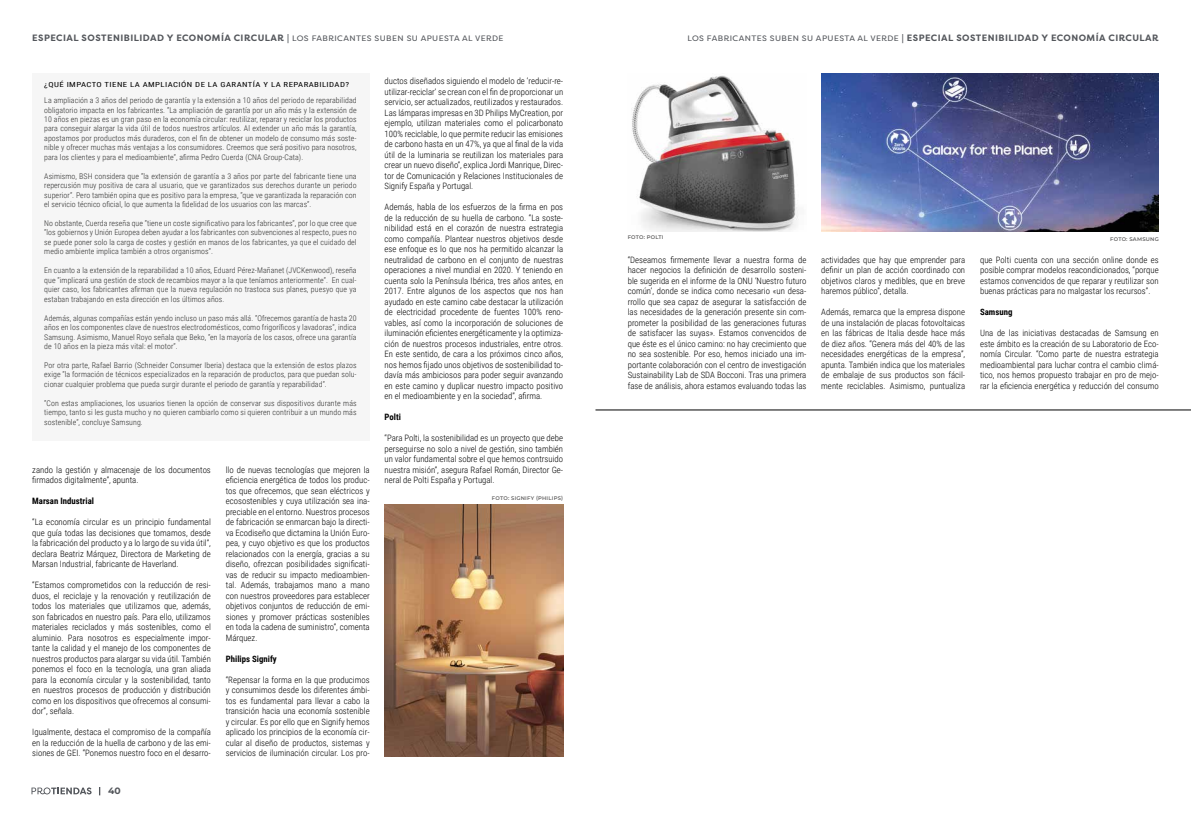
<style>
.page{position:relative;width:1191px;height:819px;background:#fff}
.page>*{position:absolute;margin:0;border:0;box-sizing:border-box;transform-origin:0 0}
.t1{font:700 9.19px "Filson Pro";letter-spacing:.05em;color:#53565b}
.t2{font:700 9.19px "Montserrat";color:#53565b}
.t3{font:300 8.75px/10.5px "Roboto Condensed";color:#000;text-align:justify}
.t4{font:700 8.75px "Roboto Condensed";color:#000}
.t5{font:300 7.88px/9.5px "Roboto Condensed";letter-spacing:.01em;color:#2d2d2c;text-align:justify}
.t6{font:7px "Roboto Condensed";letter-spacing:.05em;color:#000;scale:1.25 1}
.t7{font:600 5.25px "Montserrat";letter-spacing:.04em;color:#646363}
.s1{font-weight:400;font-size:7.88px}
</style>
<div class="page">
<svg style="left:32px;top:787px;width:60px;height:7px"></svg>
<img style="left:384px;top:504px;width:179px;height:252px">
<div style="left:32px;top:74px;width:337px;height:367px;background:#f6f6f6"></div>
<img style="left:821px;top:74px;width:337px;height:157px">
<hr style="left:595px;top:409px;width:596px;height:1px;background:#000">
<img style="left:632px;top:75px;width:167px;height:156px">
<p class="t1" style="left:32px;top:32px;width:473px">ESPECIAL SOSTENIBILIDAD Y ECONOMÍA CIRCULAR | <span class="s1">LOS FABRICANTES SUBEN SU APUESTA AL VERDE</span></p>
<p class="t1" style="left:687px;top:32px;width:473px"><span class="s1">LOS FABRICANTES SUBEN SU APUESTA AL VERDE</span> | ESPECIAL SOSTENIBILIDAD Y ECONOMÍA CIRCULAR</p>
<p class="t6" style="left:44px;top:80px;width:245px">¿QUÉ IMPACTO TIENE LA AMPLIACIÓN DE LA GARANTÍA Y LA REPARABILIDAD?</p>
<p class="t5" style="left:44px;top:95px;width:314px">La ampliación a 3 años del periodo de garantía y la extensión a 10 años del periodo de reparabilidad obligatorio impacta en los fabricantes. “La ampliación de garantía por un año más y la extensión de 10 años en piezas es un gran paso en la economía circular: reutilizar, reparar y reciclar los productos para conseguir alargar la vida útil de todos nuestros artículos. Al extender un año más la garantía, apostamos por productos más duraderos, con el fin de obtener un modelo de consumo más soste&shy;nible y ofrecer muchas más ventajas a los consumidores. Creemos que será positivo para nosotros, para los clientes y para el medioambiente”, afirma Pedro Cuerda (CNA Group-Cata).</p>
<p class="t5" style="left:44px;top:171px;width:314px">Asimismo, BSH considera que “la extensión de garantía a 3 años por parte del fabricante tiene una repercusión muy positiva de cara al usuario, que ve garantizados sus derechos durante un periodo superior”. Pero también opina que es positivo para la empresa, “que ve garantizada la reparación con el servicio técnico oficial, lo que aumenta la fidelidad de los usuarios con las marcas”.</p>
<p class="t5" style="left:44px;top:218px;width:314px">No obstante, Cuerda reseña que “tiene un coste significativo para los fabricantes”, por lo que cree que “los gobiernos y Unión Europea deben ayudar a los fabricantes con subvenciones al respecto, pues no se puede poner solo la carga de costes y gestión en manos de los fabricantes, ya que el cuidado del medio ambiente implica también a otros organismos”.</p>
<p class="t5" style="left:44px;top:265px;width:314px">En cuanto a la extensión de la reparabilidad a 10 años, Eduard Pérez-Mañanet (JVCKenwood), reseña que “implicará una gestión de stock de recambios mayor a la que teníamos anteriormente”. En cual&shy;quier caso, los fabricantes afirman que la nueva regulación no trastoca sus planes, puesyo que ya estaban trabajando en esta dirección en los últimos años.</p>
<p class="t5" style="left:44px;top:313px;width:314px">Además, algunas compañías están yendo incluso un paso más allá. “Ofrecemos garantía de hasta 20 años en los componentes clave de nuestros electrodomésticos, como frigoríficos y lavadoras”, indica Samsung. Asimismo, Manuel Royo señala que Beko, “en la mayoría de los casos, ofrece una garantía de 10 años en la pieza más vital: el motor”.</p>
<p class="t5" style="left:44px;top:360px;width:314px">Por otra parte, Rafael Barrio (Schneider Consumer Iberia) destaca que la extensión de estos plazos exige “la formación de técnicos especializados en la reparación de productos, para que puedan solu&shy;cionar cualquier problema que pueda surgir durante el periodo de garantía y reparabilidad”.</p>
<p class="t5" style="left:44px;top:398px;width:314px">“Con estas ampliaciones, los usuarios tienen la opción de conservar sus dispositivos durante más tiempo, tanto si les gusta mucho y no quieren cambiarlo como si quieren contribuir a un mundo más sostenible”, concluye Samsung.</p>
<p class="t3" style="left:32px;top:464px;width:180px">zando la gestión y almacenaje de los documentos firmados digitalmente”, apunta.</p>
<p class="t4" style="left:32px;top:495px;width:63px">Marsan Industrial</p>
<p class="t3" style="left:32px;top:516px;width:180px">“La economía circular es un principio fundamental que guía todas las decisiones que tomamos, desde la fabricación del producto y a lo largo de su vida útil”, declara Beatriz Márquez, Directora de Marketing de Marsan Industrial, fabricante de Haverland.</p>
<p class="t3" style="left:32px;top:579px;width:180px">“Estamos comprometidos con la reducción de resi&shy;duos, el reciclaje y la renovación y reutilización de todos los materiales que utilizamos que, además, son fabricados en nuestro país. Para ello, utilizamos materiales reciclados y más sostenibles, como el aluminio. Para nosotros es especialmente impor&shy;tante la calidad y el manejo de los componentes de nuestros productos para alargar su vida útil. También ponemos el foco en la tecnología, una gran aliada para la economía circular y la sostenibilidad, tanto en nuestros procesos de producción y distribución como en los dispositivos que ofrecemos al consumi&shy;dor”, señala.</p>
<p class="t3" style="left:32px;top:726px;width:180px">Igualmente, destaca el compromiso de la compañía en la reducción de la huella de carbono y de las emi&shy;siones de GEI. “Ponemos nuestro foco en el desarro-</p>
<p class="t2" style="left:108px;top:784px;width:14px">40</p>
<p class="t3" style="left:226px;top:464px;width:145px">llo de nuevas tecnologías que mejoren la eficiencia energética de todos los produc&shy;tos que ofrecemos, que sean eléctricos y ecosostenibles y cuya utilización sea ina&shy;preciable en el entorno. Nuestros procesos de fabricación se enmarcan bajo la directi&shy;va Ecodiseño que dictamina la Unión Euro&shy;pea, y cuyo objetivo es que los productos relacionados con la energía, gracias a su diseño, ofrezcan posibilidades significati&shy;vas de reducir su impacto medioambien&shy;tal. Además, trabajamos mano a mano con nuestros proveedores para establecer objetivos conjuntos de reducción de emi&shy;siones y promover prácticas sostenibles en toda la cadena de suministro”, comenta Márquez.</p>
<p class="t4" style="left:226px;top:652px;width:53px">Philips Signify</p>
<p class="t3" style="left:226px;top:674px;width:145px">“Repensar la forma en la que producimos y consumimos desde los diferentes ámbi&shy;tos es fundamental para llevar a cabo la transición hacia una economía sostenible y circular. Es por ello que en Signify hemos aplicado los principios de la economía cir&shy;cular al diseño de productos, sistemas y servicios de iluminación circular. Los pro-</p>
<p class="t3" style="left:384px;top:75px;width:180px">ductos diseñados siguiendo el modelo de ‘reducir-re&shy;utilizar-reciclar’ se crean con el fin de proporcionar un servicio, ser actualizados, reutilizados y restaurados.<br>Las lámparas impresas en 3D Philips MyCreation, por ejemplo, utilizan materiales como el policarbonato 100% reciclable, lo que permite reducir las emisiones de carbono hasta en un 47%, ya que al final de la vida útil de la luminaria se reutilizan los materiales para crear un nuevo diseño”, explica Jordi Manrique, Direc&shy;tor de Comunicación y Relaciones Institucionales de Signify España y Portugal.</p>
<p class="t3" style="left:384px;top:201px;width:180px">Además, habla de los esfuerzos de la firma en pos de la reducción de su huella de carbono. “La soste&shy;nibilidad está en el corazón de nuestra estrategia como compañía. Plantear nuestros objetivos desde ese enfoque es lo que nos ha permitido alcanzar la neutralidad de carbono en el conjunto de nuestras operaciones a nivel mundial en 2020. Y teniendo en cuenta solo la Península Ibérica, tres años antes, en 2017. Entre algunos de los aspectos que nos han ayudado en este camino cabe destacar la utilización de electricidad procedente de fuentes 100% reno&shy;vables, así como la incorporación de soluciones de iluminación eficientes energéticamente y la optimiza&shy;ción de nuestros procesos industriales, entre otros.<br>En este sentido, de cara a los próximos cinco años, nos hemos fijado unos objetivos de sostenibilidad to&shy;davía más ambiciosos para poder seguir avanzando en este camino y duplicar nuestro impacto positivo en el medioambiente y en la sociedad”, afirma.</p>
<p class="t4" style="left:384px;top:411px;width:18px">Polti</p>
<p class="t3" style="left:384px;top:432px;width:180px">“Para Polti, la sostenibilidad es un proyecto que debe perseguirse no solo a nivel de gestión, sino también un valor fundamental sobre el que hemos contrsuido nuestra misión”, asegura Rafael Román, Director Ge&shy;neral de Polti España y Portugal.</p>
<p class="t7" style="left:492px;top:494px;width:73px">FOTO: SIGNIFY (PHILIPS)</p>
<p class="t7" style="left:628px;top:234px;width:37px">FOTO: POLTI</p>
<p class="t3" style="left:628px;top:254px;width:180px">“Deseamos firmemente llevar a nuestra forma de hacer negocios la definición de desarrollo sosteni&shy;ble sugerida en el informe de la ONU ‘Nuestro futuro común’, donde se indica como necesario «un desa&shy;rrollo que sea capaz de asegurar la satisfacción de las necesidades de la generación presente sin com&shy;prometer la posibilidad de las generaciones futuras de satisfacer las suyas». Estamos convencidos de que éste es el único camino: no hay crecimiento que no sea sostenible. Por eso, hemos iniciado una im&shy;portante colaboración con el centro de investigación Sustainability Lab de SDA Bocconi. Tras una primera fase de análisis, ahora estamos evaluando todas las</p>
<p class="t3" style="left:821px;top:254px;width:145px">actividades que hay que emprender para definir un plan de acción coordinado con objetivos claros y medibles, que en breve haremos público”, detalla.</p>
<p class="t3" style="left:821px;top:306px;width:145px">Además, remarca que la empresa dispone de una instalación de placas fotovoltaicas en las fábricas de Italia desde hace más de diez años. “Genera más del 40% de las necesidades energéticas de la empresa”, apunta. También indica que los materiales de embalaje de sus productos son fácil&shy;mente reciclables. Asimismo, puntualiza</p>
<p class="t7" style="left:1110px;top:235px;width:50px">FOTO: SAMSUNG</p>
<p class="t3" style="left:980px;top:254px;width:180px">que Polti cuenta con una sección online donde es posible comprar modelos reacondicionados, “porque estamos convencidos de que reparar y reutilizar son buenas prácticas para no malgastar los recursos”.</p>
<p class="t4" style="left:980px;top:306px;width:34px">Samsung</p>
<p class="t3" style="left:980px;top:327px;width:180px">Una de las iniciativas destacadas de Samsung en este ámbito es la creación de su Laboratorio de Eco&shy;nomía Circular. “Como parte de nuestra estrategia medioambiental para luchar contra el cambio climá&shy;tico, nos hemos propuesto trabajar en pro de mejo&shy;rar la eficiencia energética y reducción del consumo</p>
</div>
